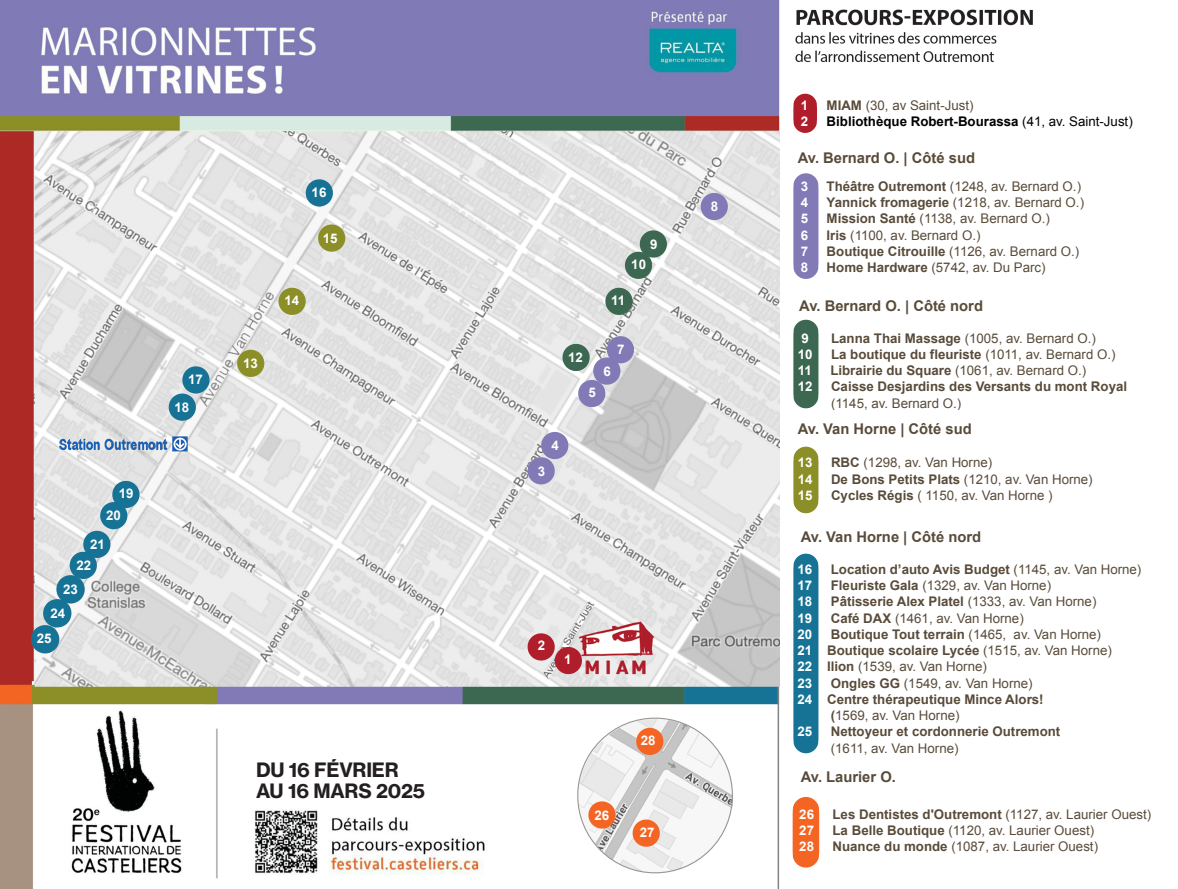
<style>
.page{position:relative;width:1178px;height:889px;background:#fff}
.page>*{position:absolute;margin:0;border:0;box-sizing:border-box;transform-origin:0 0}
.Texte_Dos{font:19.5px "N Haas Grotesk TX Pro 75 Bd";letter-spacing:-.01em;color:#231f20}
.t1{font:700 14.7px "Arial";color:#594b3a}
.t2{font:13.35px/16.2px "Arial";color:#594b3a}
.t3{font:700 13.35px/16.2px "Arial";color:#594b3a}
.t4{font:700 13.35px/28px "Arial";color:#fff}
.t5{font:700 13.35px "Arial";color:#000}
.s1{font-weight:700}
.s2{font-weight:400}
.s3{font-weight:700;color:#fff}
.s4{color:#fff}
</style>
<div class="page">
<img style="left:0;top:0;width:779px;height:889px">
<svg style="left:526px;top:632px;width:57px;height:43px;background:#c98389"></svg>
<svg style="left:526px;top:430px;width:44px;height:56px;background:#b4b1cd"></svg>
<svg style="left:699px;top:192px;width:30px;height:29px"></svg>
<svg style="left:623px;top:229px;width:45px;height:51px"></svg>
<svg style="left:604px;top:286px;width:30px;height:30px"></svg>
<svg style="left:561px;top:335px;width:74px;height:73px;background:#adb0c1"></svg>
<svg style="left:236px;top:348px;width:30px;height:30px"></svg>
<svg style="left:277px;top:286px;width:30px;height:30px"></svg>
<svg style="left:317px;top:223px;width:30px;height:30px"></svg>
<svg style="left:304px;top:178px;width:30px;height:30px"></svg>
<svg style="left:167px;top:365px;width:44px;height:57px;background:#83aebe"></svg>
<svg style="left:30px;top:479px;width:111px;height:176px;background:#b3c3ca"></svg>
<svg style="left:793px;top:94px;width:24px;height:39px"></svg>
<img style="left:795px;top:9px;width:238px;height:53px">
<svg style="left:793px;top:173px;width:25px;height:106px;background:#8982ba"></svg>
<svg style="left:793px;top:320px;width:25px;height:88px;background:#49725c"></svg>
<svg style="left:793px;top:447px;width:25px;height:66px;background:#95983a"></svg>
<svg style="left:793px;top:553px;width:25px;height:200px;background:#207999"></svg>
<svg style="left:793px;top:797px;width:26px;height:70px;background:#f46f32"></svg>
<div style="left:251px;top:753px;width:207px;height:50px;background:#fff"></div>
<svg style="left:576px;top:716px;width:158px;height:159px"></svg>
<p class="t4" style="left:106px;top:483px;width:29px;line-height:22px;text-indent:13px">19<br>20</p>
<p class="t4" style="left:76px;top:534px;width:30px;line-height:21px;text-indent:14px">21<br>22</p>
<p class="t4" style="left:50px;top:578px;width:29px;line-height:24px;text-indent:13px">23<br>24</p>
<p class="t4" style="left:37px;top:625px;width:16px">25</p>
<p class="t4" style="left:175px;top:365px;width:30px;text-indent:14px">17<br>18</p>
<p class="t4" style="left:243px;top:350px;width:16px">13</p>
<p class="t4" style="left:312px;top:178px;width:16px">16</p>
<p class="t4" style="left:323px;top:224px;width:16px">15</p>
<p class="t4" style="left:284px;top:287px;width:16px">14</p>
<p class="Texte_Dos" style="left:256px;top:757px;width:144px">DU 16 FÉVRIER</p>
<p class="Texte_Dos" style="left:256px;top:779px;width:170px">AU 16 MARS 2025</p>
<p class="t4" style="left:650px;top:230px;width:9px">9</p>
<p class="t4" style="left:631px;top:251px;width:16px">10</p>
<p class="t4" style="left:611px;top:287px;width:16px">11</p>
<p class="t4" style="left:568px;top:344px;width:16px">12</p>
<p class="t4" style="left:588px;top:379px;width:9px">5</p>
<p class="t4" style="left:617px;top:335px;width:9px">7</p>
<p class="t4" style="left:603px;top:357px;width:9px">6</p>
<p class="t4" style="left:551px;top:432px;width:9px">4</p>
<p class="t4" style="left:538px;top:457px;width:9px">3</p>
<p class="t4" style="left:711px;top:192px;width:9px">8</p>
<p class="t4" style="left:538px;top:632px;width:9px">2</p>
<p class="t4" style="left:564px;top:646px;width:9px">1</p>
<p class="t4" style="left:594px;top:802px;width:16px">26</p>
<p class="t4" style="left:641px;top:727px;width:16px">28</p>
<p class="t4" style="left:640px;top:818px;width:16px">27</p>
<p class="t4" style="left:801px;top:91px;width:9px">1</p>
<p class="t2" style="left:826px;top:97px;width:148px"><span class="s1">MIAM</span> (30, av Saint-Just)</p>
<p class="t4" style="left:801px;top:108px;width:9px">2</p>
<p class="t5" style="left:826px;top:112px;width:308px">Bibliothèque Robert-Bourassa <span class="s2">(41, av. Saint-Just)</span></p>
<p class="t1" style="left:798px;top:148px;width:179px">Av. Bernard O. | Côté sud</p>
<p class="t4" style="left:801px;top:173px;width:9px">3</p>
<p class="t2" style="left:826px;top:178px;width:256px"><span class="s1">Théâtre Outremont</span> (1248, av. Bernard O.)</p>
<p class="t4" style="left:801px;top:189px;width:9px">4</p>
<p class="t2" style="left:826px;top:195px;width:259px"><span class="s1">Yannick fromagerie</span> (1218, av. Bernard O.)</p>
<p class="t4" style="left:801px;top:205px;width:9px">5</p>
<p class="t2" style="left:826px;top:211px;width:225px"><span class="s1">Mission Santé</span> (1138, av. Bernard O.)</p>
<p class="t4" style="left:801px;top:221px;width:9px">6</p>
<p class="t2" style="left:826px;top:227px;width:155px"><span class="s1">Iris</span> (1100, av. Bernard O.)</p>
<p class="t4" style="left:801px;top:238px;width:9px">7</p>
<p class="t2" style="left:826px;top:243px;width:254px"><span class="s1">Boutique Citrouille</span> (1126, av. Bernard O.)</p>
<p class="t4" style="left:801px;top:254px;width:9px">8</p>
<p class="t2" style="left:826px;top:259px;width:221px"><span class="s1">Home Hardware</span> (5742, av. Du Parc)</p>
<p class="t1" style="left:799px;top:296px;width:185px">Av. Bernard O. | Côté nord</p>
<p class="t4" style="left:801px;top:324px;width:9px">9</p>
<p class="t2" style="left:831px;top:330px;width:266px"><span class="s1">Lanna Thai Massage</span> (1005, av. Bernard O.)</p>
<p class="t4" style="left:798px;top:341px;width:16px">10</p>
<p class="t3" style="left:831px;top:346px;width:286px">La boutique du fleuriste <span class="s2">(1011, av. Bernard O.)</span></p>
<p class="t4" style="left:798px;top:357px;width:16px">11</p>
<p class="t2" style="left:830px;top:362px;width:257px"><span class="s1">Librairie du Square</span> (1061, av. Bernard O.)</p>
<p class="t4" style="left:798px;top:373px;width:16px">12</p>
<p class="t3" style="left:831px;top:379px;width:298px">Caisse Desjardins des Versants du mont Royal <span class="s2">(1145, av. Bernard O.)</span></p>
<p class="t1" style="left:798px;top:419px;width:175px">Av. Van Horne | Côté sud</p>
<p class="t4" style="left:798px;top:449px;width:16px">13</p>
<p class="t2" style="left:831px;top:455px;width:163px"><span class="s1">RBC</span> (1298, av. Van Horne)</p>
<p class="t4" style="left:798px;top:465px;width:16px">14</p>
<p class="t2" style="left:831px;top:471px;width:263px"><span class="s1">De Bons Petits Plats</span> (1210, av. Van Horne)</p>
<p class="t4" style="left:798px;top:481px;width:16px">15</p>
<p class="t2" style="left:831px;top:487px;width:223px"><span class="s1">Cycles Régis</span> ( 1150, av. Van Horne )</p>
<p class="t1" style="left:801px;top:527px;width:182px">Av. Van Horne | Côté nord</p>
<p class="t4" style="left:797px;top:555px;width:16px">16</p>
<p class="t3" style="left:831px;top:561px;width:312px">Location d’auto Avis Budget <span class="s2">(1145, av. Van Horne)</span></p>
<p class="t4" style="left:797px;top:572px;width:16px">17</p>
<p class="t2" style="left:831px;top:577px;width:222px"><span class="s1">Fleuriste Gala</span> (1329, av. Van Horne)</p>
<p class="t4" style="left:797px;top:588px;width:16px">18</p>
<p class="t3" style="left:831px;top:594px;width:267px">Pâtisserie Alex Platel <span class="s2">(1333, av. Van Horne)</span></p>
<p class="t4" style="left:797px;top:604px;width:16px">19</p>
<p class="t2" style="left:831px;top:610px;width:194px"><span class="s1">Café DAX</span> (1461, av. Van Horne)</p>
<p class="t4" style="left:797px;top:620px;width:16px">20</p>
<p class="t2" style="left:797px;top:626px;width:316px;text-indent:33px"><span class="s1">Boutique Tout terrain</span> (1465, av. Van Horne)<br><span class="s3">21</span> <span class="s1">Boutique scolaire Lycée</span> (1515, av. Van Horne)<br><span class="s3">22</span> <span class="s1">Ilion</span> (1539, av. Van Horne)<br><span class="s3">23</span></p>
<p class="t2" style="left:831px;top:675px;width:203px"><span class="s1">Ongles GG</span> (1549, av. Van Horne)</p>
<p class="t3" style="left:797px;top:691px;width:248px"><span class="s4">24</span> Centre thérapeutique Mince Alors!</p>
<p class="t2" style="left:831px;top:707px;width:130px"><span class="s1">(</span>1569, av. Van Horne)</p>
<p class="t4" style="left:797px;top:718px;width:16px">25</p>
<p class="t3" style="left:831px;top:724px;width:231px">Nettoyeur et cordonnerie Outremont <span class="s2">(1611, av. Van Horne)</span></p>
<p class="t1" style="left:801px;top:767px;width:97px">Av. Laurier O.</p>
<p class="t4" style="left:799px;top:800px;width:16px">26</p>
<p class="t3" style="left:832px;top:806px;width:320px">Les Dentistes d'Outremont <span class="s2">(1127, av. Laurier Ouest)</span></p>
<p class="t4" style="left:799px;top:817px;width:16px">27</p>
<p class="t2" style="left:832px;top:822px;width:263px"><span class="s1">La Belle Boutique</span> (1120, av. Laurier Ouest)</p>
<p class="t4" style="left:799px;top:833px;width:16px">28</p>
<p class="t2" style="left:832px;top:838px;width:267px"><span class="s1">Nuance du monde</span> (1087, av. Laurier Ouest)</p>
</div>
